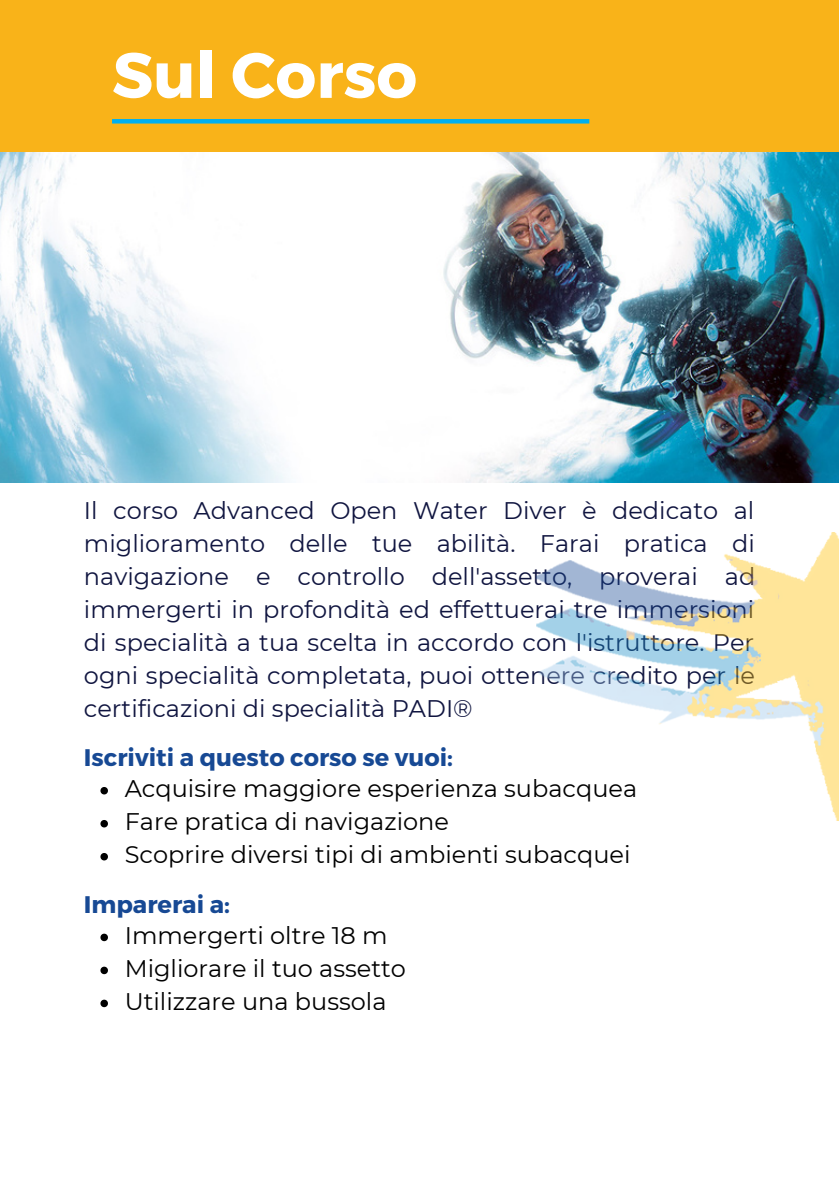
<style>
.page{position:relative;width:839px;height:1191px;background:#fff}
.page>*{position:absolute;margin:0;border:0;box-sizing:border-box;transform-origin:0 0}
.t1{font:700 64px "Montserrat";color:#fff}
.t2{font:24px/33px "Montserrat";color:#101540;text-align:justify}
.t3{font:24px "Montserrat";color:#000}
.t4{font:700 24px "Montserrat";color:#174994}
</style>
<div class="page">
<div style="left:0;top:0;width:838px;height:152px;background:#f9b319"></div>
<div style="left:112px;top:119px;width:477px;height:5px;background:#00b0f0"></div>
<svg style="left:100px;top:787px;width:8px;height:7px"></svg>
<svg style="left:100px;top:820px;width:8px;height:7px"></svg>
<svg style="left:100px;top:853px;width:8px;height:7px"></svg>
<img style="left:537px;top:533px;width:301px;height:288px">
<img style="left:0;top:153px;width:838px;height:330px">
<svg style="left:100px;top:934px;width:8px;height:7px"></svg>
<svg style="left:100px;top:967px;width:8px;height:7px"></svg>
<svg style="left:100px;top:1000px;width:8px;height:7px"></svg>
<p class="t1" style="left:112px;top:34px;width:306px">Sul Corso</p>
<p class="t2" style="left:84px;top:494px;width:673px">Il corso Advanced Open Water Diver è dedicato al miglioramento delle tue abilità. Farai pratica di navigazione e controllo dell'assetto, proverai ad immergerti in profondità ed effettuerai tre immersioni di specialità a tua scelta in accordo con l'istruttore. Per ogni specialità completata, puoi ottenere credito per le certificazioni di specialità PADI®</p>
<p class="t4" style="left:84px;top:742px;width:370px">Iscriviti a questo corso se vuoi:</p>
<p class="t3" style="left:125px;top:774px;width:514px">Acquisire maggiore esperienza subacquea</p>
<p class="t3" style="left:125px;top:807px;width:326px">Fare pratica di navigazione</p>
<p class="t3" style="left:125px;top:840px;width:507px">Scoprire diversi tipi di ambienti subacquei</p>
<p class="t4" style="left:84px;top:889px;width:147px">Imparerai a:</p>
<p class="t3" style="left:125px;top:921px;width:264px">Immergerti oltre 18 m</p>
<p class="t3" style="left:125px;top:954px;width:283px">Migliorare il tuo assetto</p>
<p class="t3" style="left:125px;top:987px;width:263px">Utilizzare una bussola</p>
</div>
